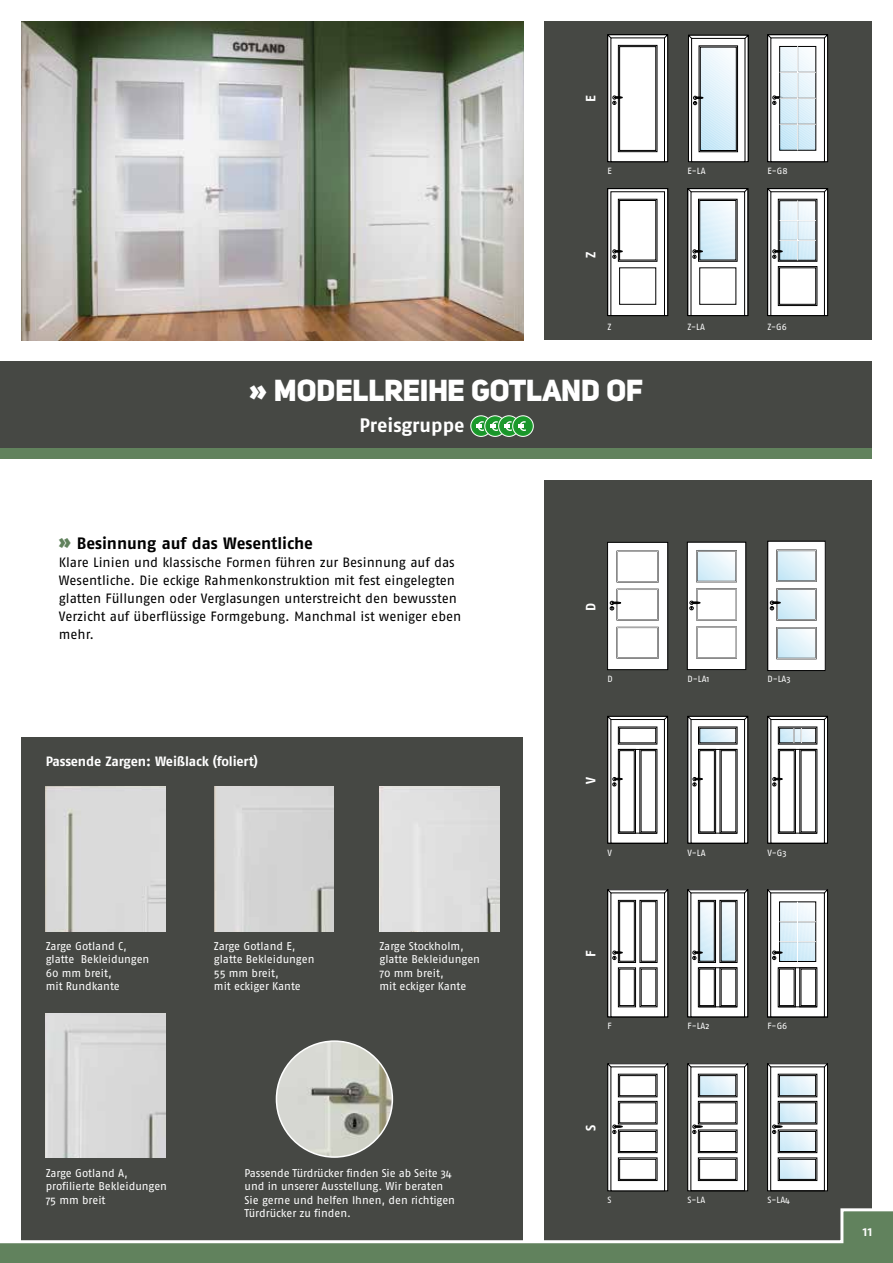
<style>
.page{position:relative;width:893px;height:1263px;background:#fff}
.page>*{position:absolute;margin:0;border:0;box-sizing:border-box;transform-origin:0 0}
.t1{font:30px "Uni Sans Heavy";letter-spacing:-.01em;color:#fff}
.t2{font:700 19.5px "Fago No";color:#fff}
.t3{font:700 16.5px "Fago No";letter-spacing:-.005em;color:#000}
.t4{font:600 15px "The Mix";color:#fff}
.t5{font:13.5px/18px "Fago Pro";letter-spacing:-.005em;color:#000}
.t6{font:700 13.5px "Fago No";letter-spacing:-.01em;color:#fff}
.t7{font:11.25px/13.5px "Fago Pro";letter-spacing:-.005em;color:#fff}
.t8{font:9px "Fago Pro";color:#fff}
.s1{font-family:"Uni Sans Heavy";font-weight:400;font-size:21px;color:#61825d}
</style>
<div class="page">
<div style="left:21px;top:737px;width:502px;height:511px;background:#464844"></div>
<div style="left:544px;top:480px;width:328px;height:768px;background:#464844"></div>
<div style="left:0;top:361px;width:872px;height:89px;background:#464844"></div>
<div style="left:0;top:449px;width:872px;height:10px;background:#61825d"></div>
<svg style="left:471px;top:416px;width:20px;height:20px"></svg>
<div style="left:471px;top:415px;width:21px;height:22px;border:1px solid #fff;border-radius:50%"></div>
<div style="left:472px;top:417px;width:18px;height:18px;background:#1a962b;border-radius:50%"></div>
<svg style="left:485px;top:416px;width:20px;height:20px"></svg>
<div style="left:485px;top:415px;width:21px;height:22px;border:1px solid #fff;border-radius:50%"></div>
<div style="left:486px;top:417px;width:18px;height:18px;background:#1a962b;border-radius:50%"></div>
<svg style="left:499px;top:416px;width:20px;height:20px"></svg>
<div style="left:498px;top:415px;width:21px;height:22px;border:1px solid #fff;border-radius:50%"></div>
<div style="left:500px;top:417px;width:18px;height:18px;background:#1a962b;border-radius:50%"></div>
<svg style="left:513px;top:416px;width:20px;height:20px"></svg>
<div style="left:512px;top:415px;width:22px;height:22px;border:1px solid #fff;border-radius:50%"></div>
<div style="left:514px;top:417px;width:18px;height:18px;background:#1a962b;border-radius:50%"></div>
<svg style="left:474px;top:419px;width:56px;height:12px"></svg>
<div style="left:544px;top:21px;width:328px;height:319px;background:#464844"></div>
<svg style="left:607px;top:1063px;width:61px;height:128px;background:#c9c9c9"></svg>
<svg style="left:687px;top:1063px;width:61px;height:128px;background:#c7c8c9"></svg>
<svg style="left:767px;top:1063px;width:61px;height:128px;background:#bfc4c7"></svg>
<svg style="left:607px;top:889px;width:61px;height:128px;background:#c6c6c6"></svg>
<svg style="left:687px;top:889px;width:61px;height:128px;background:#c1c4c6"></svg>
<hr style="left:699px;top:1006px;width:38px;height:1px;background:#000">
<hr style="left:699px;top:967px;width:38px;height:1px;background:#000">
<svg style="left:767px;top:889px;width:61px;height:128px;background:#ccd1d3"></svg>
<hr style="left:778px;top:1006px;width:39px;height:1px;background:#000">
<hr style="left:778px;top:967px;width:39px;height:1px;background:#000">
<svg style="left:607px;top:716px;width:61px;height:127px;background:#c7c7c7"></svg>
<svg style="left:687px;top:716px;width:61px;height:127px;background:#c5c6c7"></svg>
<svg style="left:767px;top:716px;width:61px;height:127px;background:#c5c6c6"></svg>
<svg style="left:607px;top:34px;width:61px;height:128px;background:#d4d4d4"></svg>
<svg style="left:688px;top:35px;width:61px;height:127px;background:#c6ced2"></svg>
<svg style="left:767px;top:34px;width:61px;height:128px;background:#d3dbdf"></svg>
<div style="left:779px;top:46px;width:37px;height:104px;border:1px solid #000"></div>
<hr style="left:779px;top:124px;width:37px;height:1px;background:#fff">
<hr style="left:779px;top:98px;width:37px;height:1px;background:#fff">
<hr style="left:797px;top:46px;width:1px;height:104px;background:#fff">
<hr style="left:779px;top:72px;width:37px;height:1px;background:#fff">
<svg style="left:609px;top:544px;width:57px;height:124px;background:#f1f1f1"></svg>
<div style="left:607px;top:542px;width:61px;height:128px;border:1px solid #000"></div>
<svg style="left:689px;top:544px;width:55px;height:124px;background:#edeff0"></svg>
<div style="left:687px;top:542px;width:59px;height:128px;border:1px solid #000"></div>
<svg style="left:770px;top:543px;width:53px;height:126px;background:#e0e8ec"></svg>
<div style="left:768px;top:541px;width:57px;height:130px;border:1px solid #000"></div>
<img style="left:214px;top:786px;width:120px;height:145px">
<div style="left:46px;top:786px;width:120px;height:145px;background:#dadada"></div>
<img style="left:46px;top:1013px;width:120px;height:145px">
<img style="left:276px;top:1041px;width:116px;height:116px;border-radius:58px">
<div style="left:276px;top:1040px;width:117px;height:118px;border:2px solid #fff;border-radius:50%"></div>
<img style="left:22px;top:21px;width:502px;height:319px">
<div style="left:379px;top:786px;width:120px;height:145px;background:#dfdfdf"></div>
<svg style="left:609px;top:190px;width:57px;height:124px"></svg>
<div style="left:607px;top:188px;width:61px;height:128px;border:1px solid #000"></div>
<div style="left:611px;top:192px;width:53px;height:123px;background:#fff"></div>
<div style="left:611px;top:192px;width:54px;height:124px;border:1px solid #000"></div>
<div style="left:618px;top:199px;width:39px;height:62px;border:1px solid #000"></div>
<div style="left:619px;top:200px;width:37px;height:60px;border:1px solid #000"></div>
<svg style="left:613px;top:250px;width:9px;height:8px"></svg>
<svg style="left:687px;top:188px;width:61px;height:128px;background:#cdd2d4"></svg>
<svg style="left:767px;top:188px;width:61px;height:128px;background:#c8cccf"></svg>
<svg style="left:0;top:1208px;width:893px;height:55px"></svg>
<p class="t6" style="left:583px;top:102px;width:8px;rotate:-90deg">E</p>
<p class="t8" style="left:608px;top:165px;width:6px">E</p>
<p class="t8" style="left:687px;top:165px;width:19px">E-LA</p>
<p class="t8" style="left:767px;top:165px;width:22px">E-G8</p>
<p class="t6" style="left:583px;top:258px;width:8px;rotate:-90deg">Z</p>
<p class="t8" style="left:608px;top:321px;width:6px">Z</p>
<p class="t8" style="left:687px;top:321px;width:19px">Z-LA</p>
<p class="t8" style="left:767px;top:321px;width:21px">Z-G6</p>
<h1 class="t1" style="left:250px;top:372px;width:395px">» MODELLREIHE GOTLAND OF</h1>
<h2 class="t2" style="left:359px;top:414px;width:107px">Preisgruppe</h2>
<h3 class="t3" style="left:59px;top:533px;width:256px"><span class="s1">»</span> Besinnung auf das Wesentliche</h3>
<p class="t5" style="left:59px;top:553px;width:404px">Klare Linien und klassische Formen führen zur Besinnung auf das Wesentliche. Die eckige Rahmenkonstruktion mit fest eingelegten glatten Füllungen oder Verglasungen unterstreicht den bewussten Verzicht auf überflüssige Formgebung. Manchmal ist weniger eben mehr.</p>
<p class="t6" style="left:46px;top:753px;width:214px">Passende Zargen: Weißlack (foliert)</p>
<p class="t7" style="left:46px;top:939px;width:105px">Zarge Gotland C, glatte Bekleidungen<br>60 mm breit,<br>mit Rundkante</p>
<p class="t7" style="left:214px;top:939px;width:102px">Zarge Gotland E, glatte Bekleidungen<br>55 mm breit,<br>mit eckiger Kante</p>
<p class="t7" style="left:379px;top:939px;width:102px">Zarge Stockholm, glatte Bekleidungen<br>70 mm breit,<br>mit eckiger Kante</p>
<p class="t7" style="left:46px;top:1166px;width:123px">Zarge Gotland A, profilierte Bekleidungen<br>75 mm breit</p>
<p class="t7" style="left:244px;top:1166px;width:212px">Passende Türdrücker finden Sie ab Seite 34 und in unserer Ausstellung. Wir beraten Sie gerne und helfen Ihnen, den richtigen Türdrücker zu finden.</p>
<p class="t6" style="left:583px;top:611px;width:10px;rotate:-90deg">D</p>
<p class="t8" style="left:608px;top:673px;width:7px">D</p>
<p class="t8" style="left:687px;top:673px;width:23px">D-LA1</p>
<p class="t8" style="left:767px;top:673px;width:25px">D-LA3</p>
<p class="t6" style="left:583px;top:784px;width:9px;rotate:-90deg">V</p>
<p class="t8" style="left:608px;top:847px;width:6px">V</p>
<p class="t8" style="left:687px;top:847px;width:20px">V-LA</p>
<p class="t8" style="left:767px;top:847px;width:21px">V-G3</p>
<p class="t6" style="left:583px;top:957px;width:8px;rotate:-90deg">F</p>
<p class="t8" style="left:608px;top:1021px;width:6px">F</p>
<p class="t8" style="left:687px;top:1021px;width:23px">F-LA2</p>
<p class="t8" style="left:767px;top:1021px;width:21px">F-G6</p>
<p class="t6" style="left:583px;top:1131px;width:8px;rotate:-90deg">S</p>
<p class="t8" style="left:608px;top:1194px;width:6px">S</p>
<p class="t8" style="left:687px;top:1194px;width:19px">S-LA</p>
<p class="t8" style="left:767px;top:1194px;width:24px">S-LA4</p>
<h3 class="t4" style="left:862px;top:1218px;width:12px">11</h3>
</div>
